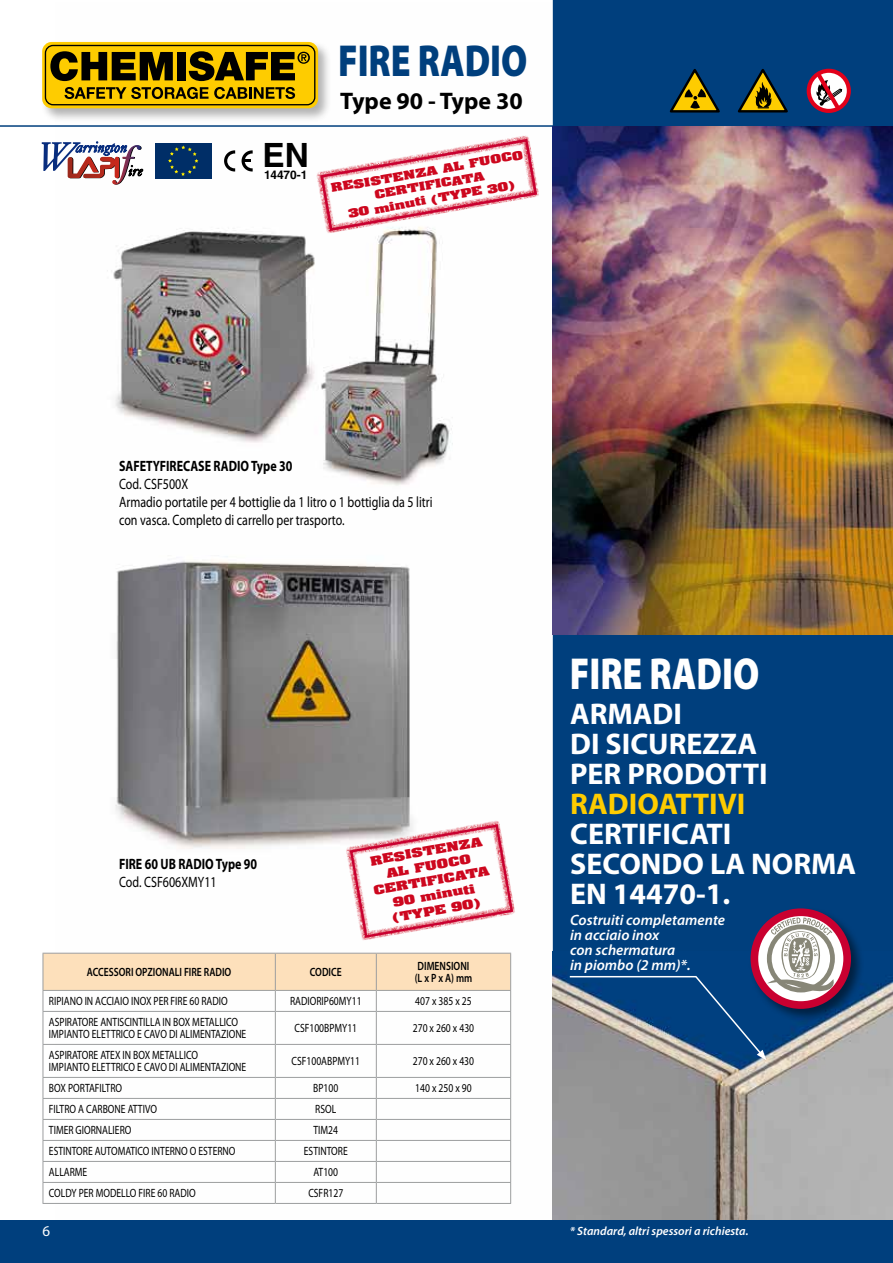
<style>
.page{position:relative;width:893px;height:1263px;background:#fff}
.page>*{position:absolute;margin:0;border:0;box-sizing:border-box;transform-origin:0 0}
.t1{font:900 45px "Myriad Pro";color:#003f7d;scale:.8 1}
.t2{font:900 45px "Myriad Pro";color:#fff;scale:.8 1}
.t3{font:700 33.45px "Helvetica LT Std";color:#000}
.t4{font:700 30px/30px "Myriad Pro";color:#fff}
.t5{font:700 30px "Myriad Pro";color:#fecc00}
.t6{font:700 24px "Myriad Pro";color:#000}
.t7{font:15px/18px "Myriad Pro";color:#000;scale:.8 1}
.t8{font:italic 600 15px/15px "Myriad Pro";color:#fff}
.t9{font:700 15px "Myriad Pro";color:#000;scale:.8 1}
.t10{font:15px "Myriad Pro";color:#fff}
.t11{font:12px/12px "Myriad Pro";color:#000;scale:.8 1}
.t12{font:600 12px/12px "Myriad Pro";color:#000;scale:.8 1}
.t13{font:italic 600 12px "Myriad Pro";color:#fff}
.t14{font:700 11.85px "Helvetica LT Std";color:#000}
.t15{font:700 10.8px/14.9px "Aachen Std";color:#cd071e;text-align:center;scale:1.5 1}
.t16{font:700 10.35px/14.1px "Aachen Std";color:#cd071e;text-align:center;scale:1.5 1}
</style>
<div class="page">
<img style="left:55px;top:2px;width:498px;height:1218px">
<div style="left:553px;top:0;width:340px;height:951px;background:#003f7d"></div>
<svg style="left:667px;top:67px;width:56px;height:47px;background:#415745"></svg>
<div style="left:155px;top:143px;width:56px;height:35px;background:#002e67"></div>
<svg style="left:168px;top:145px;width:30px;height:31px"></svg>
<svg style="left:224px;top:150px;width:11px;height:21px"></svg>
<svg style="left:242px;top:150px;width:11px;height:21px"></svg>
<svg style="left:735px;top:67px;width:56px;height:47px;background:#395045"></svg>
<svg style="left:809px;top:71px;width:40px;height:40px"></svg>
<div style="left:807px;top:69px;width:44px;height:44px;border:4px solid #e2001a;border-radius:50%"></div>
<svg style="left:813px;top:69px;width:31px;height:45px"></svg>
<svg style="left:345px;top:820px;width:171px;height:121px"></svg>
<hr style="left:0;top:125px;width:893px;height:2px;background:#003f7d">
<img style="left:553px;top:126px;width:340px;height:509px">
<div style="left:40px;top:40px;width:292px;height:82px;background:#000;opacity:.3"></div>
<div style="left:42px;top:42px;width:276px;height:66px;background:#fecc00;border-radius:10px"></div>
<svg style="left:50px;top:51px;width:123px;height:30px"></svg>
<div style="left:177px;top:52px;width:9px;height:28px;background:#000"></div>
<svg style="left:65px;top:87px;width:230px;height:12px"></svg>
<svg style="left:189px;top:51px;width:121px;height:30px"></svg>
<div style="left:45px;top:45px;width:270px;height:60px;border:1px solid #000;border-radius:8px"></div>
<img style="left:553px;top:951px;width:340px;height:269px">
<div style="left:748px;top:906px;width:117px;height:117px;background:#000;opacity:.5"></div>
<div style="left:750px;top:908px;width:101px;height:101px;background:#c90030;border-radius:50%"></div>
<div style="left:758px;top:916px;width:85px;height:85px;background:#fff;border-radius:50%"></div>
<svg style="left:568px;top:917px;width:267px;height:143px;background:#49678d"></svg>
<svg style="left:42px;top:142px;width:101px;height:43px"></svg>
<svg style="left:315px;top:134px;width:225px;height:100px"></svg>
<svg style="left:43px;top:953px;width:468px;height:58px"></svg>
<hr style="left:43px;top:1011px;width:232px;height:1px;background:#9c9e9f">
<hr style="left:43px;top:1012px;width:1px;height:32px;background:#9c9e9f">
<hr style="left:275px;top:1011px;width:101px;height:1px;background:#9c9e9f">
<hr style="left:275px;top:1012px;width:1px;height:32px;background:#9c9e9f">
<hr style="left:376px;top:1011px;width:135px;height:1px;background:#9c9e9f">
<hr style="left:376px;top:1012px;width:1px;height:32px;background:#9c9e9f">
<hr style="left:510px;top:1012px;width:1px;height:32px;background:#9c9e9f">
<hr style="left:43px;top:1044px;width:232px;height:1px;background:#9c9e9f">
<hr style="left:43px;top:1045px;width:1px;height:32px;background:#9c9e9f">
<hr style="left:275px;top:1044px;width:101px;height:1px;background:#9c9e9f">
<hr style="left:275px;top:1045px;width:1px;height:32px;background:#9c9e9f">
<hr style="left:376px;top:1044px;width:135px;height:1px;background:#9c9e9f">
<hr style="left:376px;top:1045px;width:1px;height:32px;background:#9c9e9f">
<hr style="left:510px;top:1045px;width:1px;height:32px;background:#9c9e9f">
<hr style="left:43px;top:1077px;width:232px;height:1px;background:#9c9e9f">
<hr style="left:275px;top:1077px;width:101px;height:1px;background:#9c9e9f">
<hr style="left:376px;top:1077px;width:135px;height:1px;background:#9c9e9f">
<hr style="left:43px;top:1098px;width:232px;height:1px;background:#9c9e9f">
<hr style="left:275px;top:1098px;width:101px;height:1px;background:#9c9e9f">
<hr style="left:376px;top:1098px;width:135px;height:1px;background:#9c9e9f">
<hr style="left:43px;top:1119px;width:232px;height:1px;background:#9c9e9f">
<hr style="left:275px;top:1119px;width:101px;height:1px;background:#9c9e9f">
<hr style="left:376px;top:1119px;width:135px;height:1px;background:#9c9e9f">
<hr style="left:43px;top:1140px;width:232px;height:1px;background:#9c9e9f">
<hr style="left:275px;top:1140px;width:101px;height:1px;background:#9c9e9f">
<hr style="left:376px;top:1140px;width:135px;height:1px;background:#9c9e9f">
<hr style="left:43px;top:1161px;width:232px;height:1px;background:#9c9e9f">
<hr style="left:275px;top:1161px;width:101px;height:1px;background:#9c9e9f">
<hr style="left:376px;top:1161px;width:135px;height:1px;background:#9c9e9f">
<hr style="left:43px;top:1182px;width:232px;height:1px;background:#9c9e9f">
<svg style="left:43px;top:1078px;width:1px;height:125px"></svg>
<hr style="left:275px;top:1182px;width:101px;height:1px;background:#9c9e9f">
<svg style="left:275px;top:1078px;width:1px;height:125px"></svg>
<hr style="left:376px;top:1182px;width:135px;height:1px;background:#9c9e9f">
<svg style="left:376px;top:1078px;width:1px;height:125px"></svg>
<svg style="left:510px;top:1078px;width:1px;height:125px"></svg>
<hr style="left:43px;top:1203px;width:232px;height:1px;background:#9c9e9f">
<hr style="left:275px;top:1203px;width:101px;height:1px;background:#9c9e9f">
<hr style="left:376px;top:1203px;width:135px;height:1px;background:#9c9e9f">
<div style="left:0;top:1220px;width:893px;height:43px;background:#003f7d"></div>
<h1 class="t1" style="left:338px;top:36px;width:238px">FIRE RADIO</h1>
<h2 class="t3" style="left:263px;top:135px;width:48px">EN</h2>
<p class="t14" style="left:264px;top:167px;width:45px">14470-1</p>
<h3 class="t6" style="left:340px;top:85px;width:184px">Type 90 - Type 30</h3>
<p class="t16" style="left:330px;top:181px;width:131px;rotate:-10deg">RESISTENZA AL FUOCO<br>CERTIFICATA<br>30 minuti (TYPE 30)</p>
<p class="t9" style="left:119px;top:456px;width:218px">SAFETYFIRECASE RADIO Type 30</p>
<p class="t7" style="left:119px;top:474px;width:393px">Cod. CSF500X<br>Armadio portatile per 4 bottiglie da 1 litro o 1 bottiglia da 5 litri con vasca. Completo di carrello per trasporto.</p>
<p class="t9" style="left:119px;top:854px;width:174px">FIRE 60 UB RADIO Type 90</p>
<p class="t7" style="left:119px;top:873px;width:123px">Cod. CSF606XMY11</p>
<p class="t15" style="left:367px;top:854px;width:80px;rotate:-10deg">RESISTENZA<br>AL FUOCO<br>CERTIFICATA<br>90 minuti (TYPE 90)</p>
<p class="t12" style="left:87px;top:966px;width:182px">ACCESSORI OPZIONALI FIRE RADIO</p>
<p class="t12" style="left:310px;top:966px;width:41px">CODICE</p>
<p class="t12" style="left:415px;top:960px;width:73px">DIMENSIONI (L x P x A) mm</p>
<p class="t11" style="left:49px;top:995px;width:225px">RIPIANO IN ACCIAIO INOX PER FIRE 60 RADIO</p>
<p class="t11" style="left:290px;top:995px;width:91px">RADIORIP60MY11</p>
<p class="t11" style="left:415px;top:995px;width:72px">407 x 385 x 25</p>
<p class="t11" style="left:49px;top:1016px;width:248px">ASPIRATORE ANTISCINTILLA IN BOX METALLICO<br>IMPIANTO ELETTRICO E CAVO DI ALIMENTAZIONE</p>
<p class="t11" style="left:294px;top:1022px;width:80px">CSF100BPMY11</p>
<p class="t11" style="left:413px;top:1022px;width:78px">270 x 260 x 430</p>
<p class="t11" style="left:49px;top:1049px;width:248px">ASPIRATORE ATEX IN BOX METALLICO<br>IMPIANTO ELETTRICO E CAVO DI ALIMENTAZIONE</p>
<p class="t11" style="left:292px;top:1055px;width:87px">CSF100ABPMY11</p>
<p class="t11" style="left:413px;top:1055px;width:78px">270 x 260 x 430</p>
<p class="t11" style="left:49px;top:1082px;width:93px">BOX PORTAFILTRO</p>
<p class="t11" style="left:313px;top:1082px;width:33px">BP100</p>
<p class="t11" style="left:415px;top:1082px;width:72px">140 x 250 x 90</p>
<p class="t11" style="left:49px;top:1103px;width:137px">FILTRO A CARBONE ATTIVO</p>
<p class="t11" style="left:315px;top:1103px;width:28px">RSOL</p>
<p class="t11" style="left:49px;top:1124px;width:105px">TIMER GIORNALIERO</p>
<p class="t11" style="left:313px;top:1124px;width:32px">TIM24</p>
<p class="t11" style="left:49px;top:1145px;width:235px">ESTINTORE AUTOMATICO INTERNO O ESTERNO</p>
<p class="t11" style="left:304px;top:1145px;width:56px">ESTINTORE</p>
<p class="t11" style="left:49px;top:1166px;width:50px">ALLARME</p>
<p class="t11" style="left:313px;top:1166px;width:32px">AT100</p>
<p class="t11" style="left:49px;top:1187px;width:185px">COLDY PER MODELLO FIRE 60 RADIO</p>
<p class="t11" style="left:308px;top:1187px;width:45px">CSFR127</p>
<h1 class="t2" style="left:570px;top:648px;width:238px">FIRE RADIO</h1>
<h3 class="t4" style="left:570px;top:698px;width:199px">ARMADI<br>DI SICUREZZA<br>PER PRODOTTI</h3>
<h3 class="t5" style="left:570px;top:784px;width:177px">RADIOATTIVI</h3>
<h3 class="t4" style="left:570px;top:818px;width:288px">CERTIFICATI<br>SECONDO LA NORMA<br>EN 14470-1.</h3>
<p class="t8" style="left:570px;top:912px;width:156px">Costruiti completamente in acciaio inox<br>con schermatura<br>in piombo (2 mm)*.</p>
<p class="t10" style="left:43px;top:1222px;width:9px">6</p>
<p class="t13" style="left:570px;top:1223px;width:180px">* Standard, altri spessori a richiesta.</p>
</div>
